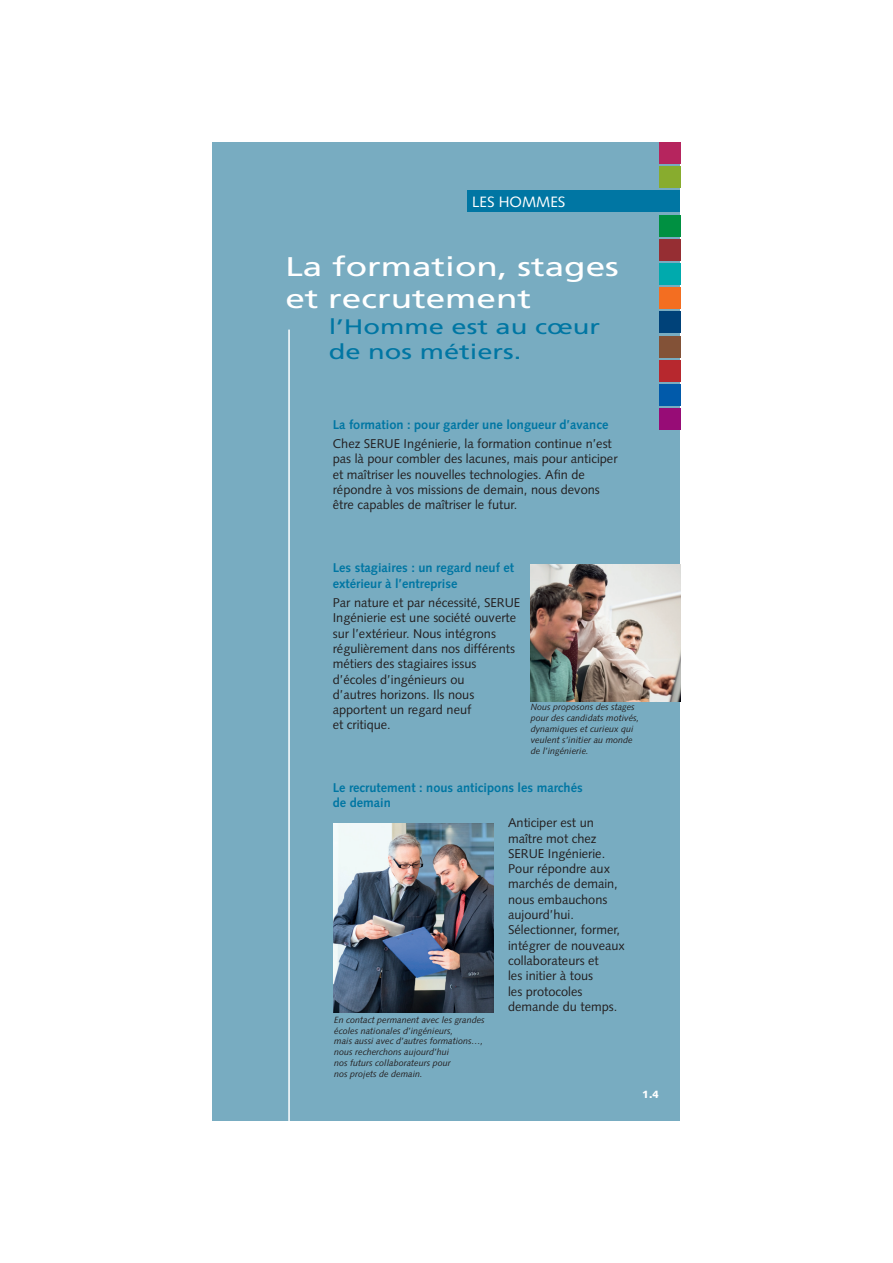
<style>
.page{position:relative;width:893px;height:1263px;background:#fff}
.page>*{position:absolute;margin:0;border:0;box-sizing:border-box;transform-origin:0 0}
.t1{font:27px/32.4px "Frutiger";color:#fff;scale:1.3 1}
.t2{font:21px/25.2px "Frutiger";color:#0076a3;scale:1.3 1}
.t3{font:15px "Syntax";color:#fff}
.t4{font:12.75px/15.3px "Syntax";color:#231f20}
.t5{font:700 12.75px/15.3px "Syntax";color:#0076a3}
.t6{font:900 10.5px "Syntax";color:#fff}
.t7{font:italic 9px/10.8px "Syntax";color:#231f20}
</style>
<div class="page">
<div style="left:213px;top:142px;width:467px;height:978px;background:#78acc1"></div>
<div style="left:659px;top:142px;width:21px;height:22px;background:#b6255e"></div>
<div style="left:468px;top:191px;width:212px;height:21px;background:#0076a3"></div>
<div style="left:659px;top:215px;width:21px;height:21px;background:#009041"></div>
<div style="left:659px;top:239px;width:21px;height:21px;background:#962e33"></div>
<div style="left:659px;top:288px;width:21px;height:21px;background:#f36e21"></div>
<div style="left:659px;top:312px;width:21px;height:21px;background:#004279"></div>
<div style="left:659px;top:336px;width:21px;height:21px;background:#835237"></div>
<div style="left:659px;top:360px;width:21px;height:21px;background:#b7282e"></div>
<div style="left:659px;top:384px;width:21px;height:21px;background:#015aaa"></div>
<div style="left:659px;top:408px;width:21px;height:22px;background:#970c76"></div>
<div style="left:659px;top:263px;width:21px;height:22px;background:#00aaad"></div>
<div style="left:659px;top:167px;width:21px;height:21px;background:#88ac2e"></div>
<img style="left:531px;top:564px;width:149px;height:137px">
<img style="left:334px;top:823px;width:159px;height:189px">
<hr style="left:288px;top:330px;width:2px;height:790px;background:#fff">
<p class="t3" style="left:472px;top:193px;width:95px">LES HOMMES</p>
<h1 class="t1" style="left:285px;top:250px;width:258px">La formation, stages et recrutement</h1>
<h2 class="t2" style="left:329px;top:314px;width:210px">l’Homme est au cœur de nos métiers.</h2>
<p class="t5" style="left:333px;top:417px;width:277px">La formation : pour garder une longueur d’avance</p>
<p class="t4" style="left:333px;top:436px;width:286px">Chez SERUE Ingénierie, la formation continue n’est pas là pour combler des lacunes, mais pour anticiper et maîtriser les nouvelles technologies. Afin de répondre à vos missions de demain, nous devons être capables de maîtriser le futur.</p>
<p class="t5" style="left:333px;top:560px;width:183px">Les stagiaires : un regard neuf et extérieur à l’entreprise</p>
<p class="t4" style="left:333px;top:595px;width:189px">Par nature et par nécessité, SERUE<br>Ingénierie est une société ouverte sur l’extérieur. Nous intégrons régulièrement dans nos différents métiers des stagiaires issus d’écoles d’ingénieurs ou<br>d’autres horizons. Ils nous apportent un regard neuf<br>et critique.</p>
<p class="t7" style="left:531px;top:702px;width:110px">Nous proposons des stages pour des candidats motivés, dynamiques et curieux qui veulent s’initier au monde de l’ingénierie.</p>
<p class="t5" style="left:333px;top:780px;width:252px">Le recrutement : nous anticipons les marchés de demain</p>
<p class="t4" style="left:508px;top:815px;width:118px">Anticiper est un maître mot chez<br>SERUE Ingénierie.<br>Pour répondre aux marchés de demain, nous embauchons aujourd’hui.<br>Sélectionner, former, intégrer de nouveaux collaborateurs et<br>les initier à tous<br>les protocoles demande du temps.</p>
<p class="t7" style="left:334px;top:1014px;width:152px">En contact permanent avec les grandes écoles nationales d’ingénieurs,<br>mais aussi avec d’autres formations…, nous recherchons aujourd’hui<br>nos futurs collaborateurs pour<br>nos projets de demain.</p>
<p class="t6" style="left:642px;top:1088px;width:18px">1.4</p>
</div>
